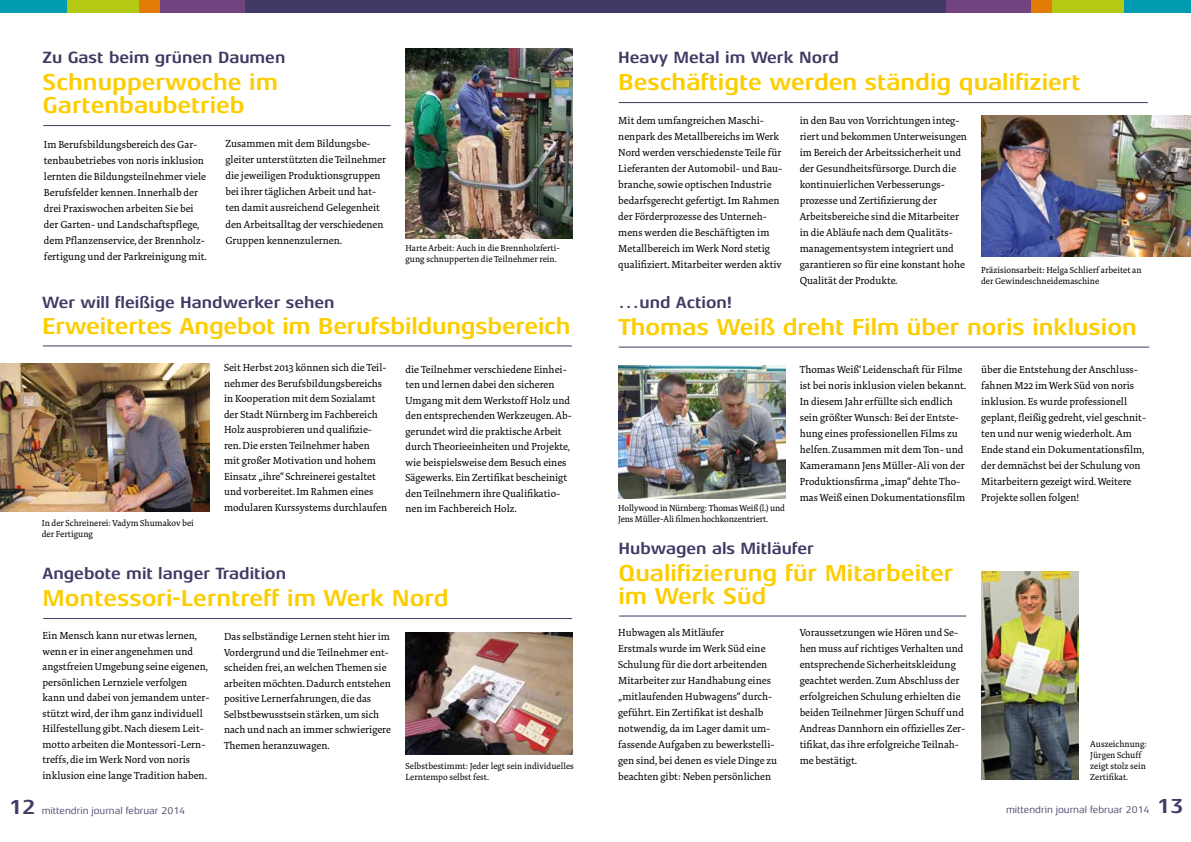
<style>
.page{position:relative;width:1191px;height:842px;background:#fff}
.page>*{position:absolute;margin:0;border:0;box-sizing:border-box;transform-origin:0 0}
.t1{font:700 23.5px/23px "Aeonis LT Pro";color:#fccd00}
.t2{font:700 16.6px "Aeonis LT Pro";color:#423964}
.t3{font:10.5px/16px "Tundra OT";color:#000}
.t4{font:10px "Aeonis LT Pro";color:#423964}
.t5{font:9px/11px "Tundra OT";color:#000}
.s1{font-weight:700;font-size:21px;color:#423965}
</style>
<div class="page">
<div style="left:160px;top:0;width:85px;height:13px;background:#734380"></div>
<div style="left:138px;top:0;width:22px;height:13px;background:#e17c06"></div>
<div style="left:66px;top:0;width:72px;height:13px;background:#b4c814"></div>
<div style="left:0;top:0;width:66px;height:13px;background:#009cb1"></div>
<div style="left:245px;top:0;width:350px;height:13px;background:#423964"></div>
<div style="left:946px;top:0;width:85px;height:13px;background:#734380"></div>
<div style="left:1031px;top:0;width:21px;height:13px;background:#e17c06"></div>
<div style="left:1052px;top:0;width:72px;height:13px;background:#b4c814"></div>
<div style="left:1124px;top:0;width:67px;height:13px;background:#009cb1"></div>
<div style="left:595px;top:0;width:351px;height:13px;background:#423964"></div>
<hr style="left:43px;top:125px;width:348px;height:1px;background:#3b3a62">
<hr style="left:43px;top:346px;width:529px;height:1px;background:#3b3a62">
<hr style="left:43px;top:618px;width:529px;height:1px;background:#3b3a62">
<img style="left:0;top:364px;width:210px;height:148px">
<img style="left:405px;top:48px;width:168px;height:190px">
<img style="left:405px;top:633px;width:168px;height:122px">
<hr style="left:619px;top:102px;width:528px;height:1px;background:#3b3a62">
<hr style="left:619px;top:616px;width:347px;height:1px;background:#3b3a62">
<img style="left:618px;top:365px;width:167px;height:134px">
<img style="left:981px;top:116px;width:210px;height:140px">
<hr style="left:619px;top:347px;width:530px;height:1px;background:#3b3a62">
<img style="left:981px;top:571px;width:97px;height:209px">
<h2 class="t2" style="left:43px;top:49px;width:244px">Zu Gast beim grünen Daumen</h2>
<h1 class="t1" style="left:43px;top:71px;width:237px">Schnupperwoche im<br>Gartenbaubetrieb</h1>
<p class="t3" style="left:44px;top:136px;width:165px">Im Berufsbildungsbereich des Gar&shy;tenbaubetriebes von noris inklusion lernten die Bildungsteilnehmer viele Berufsfelder kennen. Innerhalb der drei Praxiswochen arbeiten Sie bei der Garten- und Landschaftspflege, dem Pflanzenservice, der Brennholz&shy;fertigung und der Parkreinigung mit.</p>
<p class="t3" style="left:225px;top:136px;width:162px">Zusammen mit dem Bildungsbe&shy;gleiter unterstützten die Teilnehmer die jeweiligen Produktionsgruppen bei ihrer täglichen Arbeit und hat&shy;ten damit ausreichend Gelegenheit den Arbeitsalltag der verschiedenen Gruppen kennenzulernen.</p>
<p class="t5" style="left:405px;top:242px;width:156px">Harte Arbeit: Auch in die Brennholzferti&shy;gung schnupperten die Teilnehmer rein.</p>
<h2 class="t2" style="left:42px;top:293px;width:294px">Wer will fleißige Handwerker sehen</h2>
<h1 class="t1" style="left:42px;top:314px;width:530px">Erweitertes Angebot im Berufsbildungsbereich</h1>
<p class="t5" style="left:42px;top:517px;width:154px">In der Schreinerei: Vadym Shumakov bei der Fertigung</p>
<p class="t3" style="left:224px;top:361px;width:165px;line-height:15.5px">Seit Herbst 2013 können sich die Teil&shy;nehmer des Berufsbildungsbereichs in Kooperation mit dem Sozialamt der Stadt Nürnberg im Fachbereich Holz ausprobieren und qualifizie&shy;ren. Die ersten Teilnehmer haben mit großer Motivation und hohem Einsatz „ihre“ Schreinerei gestaltet und vorbereitet. Im Rahmen eines modularen Kurssystems durchlaufen</p>
<p class="t3" style="left:405px;top:362px;width:168px;line-height:15.5px">die Teilnehmer verschiedene Einhei&shy;ten und lernen dabei den sicheren Umgang mit dem Werkstoff Holz und den entsprechenden Werkzeugen. Ab&shy;gerundet wird die praktische Arbeit durch Theorieeinheiten und Projekte, wie beispielsweise dem Besuch eines Sägewerks. Ein Zertifikat bescheinigt den Teilnehmern ihre Qualifikatio&shy;nen im Fachbereich Holz.</p>
<h2 class="t2" style="left:43px;top:565px;width:245px">Angebote mit langer Tradition</h2>
<h1 class="t1" style="left:43px;top:587px;width:407px">Montessori-Lerntreff im Werk Nord</h1>
<p class="t3" style="left:43px;top:628px;width:168px;line-height:15.5px">Ein Mensch kann nur etwas lernen, wenn er in einer angenehmen und angstfreien Umgebung seine eigenen, persönlichen Lernziele verfolgen kann und dabei von jemandem unter&shy;stützt wird, der ihm ganz individuell Hilfestellung gibt. Nach diesem Leit&shy;motto arbeiten die Montessori-Lern&shy;treffs, die im Werk Nord von noris inklusion eine lange Tradition haben.</p>
<p class="t3" style="left:224px;top:629px;width:168px;line-height:15.5px">Das selbständige Lernen steht hier im Vordergrund und die Teilnehmer ent&shy;scheiden frei, an welchen Themen sie arbeiten möchten. Dadurch entstehen positive Lernerfahrungen, die das Selbstbewusstsein stärken, um sich nach und nach an immer schwierigere Themen heranzuwagen.</p>
<p class="t5" style="left:405px;top:760px;width:170px">Selbstbestimmt: Jeder legt sein individuelles<br>Lerntempo selbst fest.</p>
<h2 class="t2" style="left:618px;top:49px;width:222px">Heavy Metal im Werk Nord</h2>
<h1 class="t1" style="left:618px;top:71px;width:464px">Beschäftigte werden ständig qualifiziert</h1>
<p class="t3" style="left:618px;top:113px;width:166px">Mit dem umfangreichen Maschi&shy;nenpark des Metallbereichs im Werk Nord werden verschiedenste Teile für Lieferanten der Automobil- und Bau&shy;branche, sowie optischen Industrie bedarfsgerecht gefertigt. Im Rahmen der Förderprozesse des Unterneh&shy;mens werden die Beschäftigten im Metallbereich im Werk Nord stetig qualifiziert. Mitarbeiter werden aktiv</p>
<p class="t3" style="left:799px;top:113px;width:169px">in den Bau von Vorrichtungen integ&shy;riert und bekommen Unterweisungen im Bereich der Arbeitssicherheit und der Gesundheitsfürsorge. Durch die kontinuierlichen Verbesserungs&shy;prozesse und Zertifizierung der Arbeitsbereiche sind die Mitarbeiter in die Abläufe nach dem Qualitäts&shy;managementsystem integriert und garantieren so für eine konstant hohe Qualität der Produkte.</p>
<p class="t5" style="left:981px;top:265px;width:162px">Präzisionsarbeit: Helga Schlierf arbeitet an der Gewindeschneidemaschine</p>
<h2 class="t2" style="left:618px;top:293px;width:116px">…und Action!</h2>
<h1 class="t1" style="left:618px;top:316px;width:520px">Thomas Weiß dreht Film über noris inklusion</h1>
<p class="t5" style="left:618px;top:503px;width:168px">Hollywood in Nürnberg: Thomas Weiß (l.) und<br>Jens Müller-Ali filmen hochkonzentriert.</p>
<p class="t3" style="left:800px;top:362px;width:168px">Thomas Weiß‘ Leidenschaft für Filme ist bei noris inklusion vielen bekannt.<br>In diesem Jahr erfüllte sich endlich sein größter Wunsch: Bei der Entste&shy;hung eines professionellen Films zu helfen. Zusammen mit dem Ton- und Kameramann Jens Müller-Ali von der Produktionsfirma „imap“ dehte Tho&shy;mas Weiß einen Dokumentationsfilm</p>
<h2 class="t2" style="left:618px;top:539px;width:197px">Hubwagen als Mitläufer</h2>
<h1 class="t1" style="left:618px;top:562px;width:336px">Qualifizierung für Mitarbeiter im Werk Süd</h1>
<p class="t3" style="left:618px;top:625px;width:160px">Hubwagen als Mitläufer<br>Erstmals wurde im Werk Süd eine Schulung für die dort arbeitenden Mitarbeiter zur Handhabung eines „mitlaufenden Hubwagens“ durch&shy;geführt. Ein Zertifikat ist deshalb notwendig, da im Lager damit um&shy;fassende Aufgaben zu bewerkstelli&shy;gen sind, bei denen es viele Dinge zu beachten gibt: Neben persönlichen</p>
<p class="t3" style="left:799px;top:624px;width:167px">Voraussetzungen wie Hören und Se&shy;hen muss auf richtiges Verhalten und entsprechende Sicherheitskleidung geachtet werden. Zum Abschluss der erfolgreichen Schulung erhielten die beiden Teilnehmer Jürgen Schuff und Andreas Dannhorn ein offizielles Zer&shy;tifikat, das ihre erfolgreiche Teilnah&shy;me bestätigt.</p>
<p class="t3" style="left:981px;top:362px;width:166px">über die Entstehung der Anschluss&shy;fahnen M22 im Werk Süd von noris inklusion. Es wurde professionell geplant, fleißig gedreht, viel geschnit&shy;ten und nur wenig wiederholt. Am Ende stand ein Dokumentationsfilm, der demnächst bei der Schulung von Mitarbeitern gezeigt wird. Weitere Projekte sollen folgen!</p>
<p class="t5" style="left:1090px;top:738px;width:58px">Auszeichnung:<br>Jürgen Schuff zeigt stolz sein<br>Zertifikat.</p>
<p class="t4" style="left:9px;top:805px;width:178px"><span class="s1">12</span> mittendrin journal februar 2014</p>
<p class="t4" style="left:1006px;top:805px;width:179px">mittendrin journal februar 2014 <span class="s1">13</span></p>
</div>
